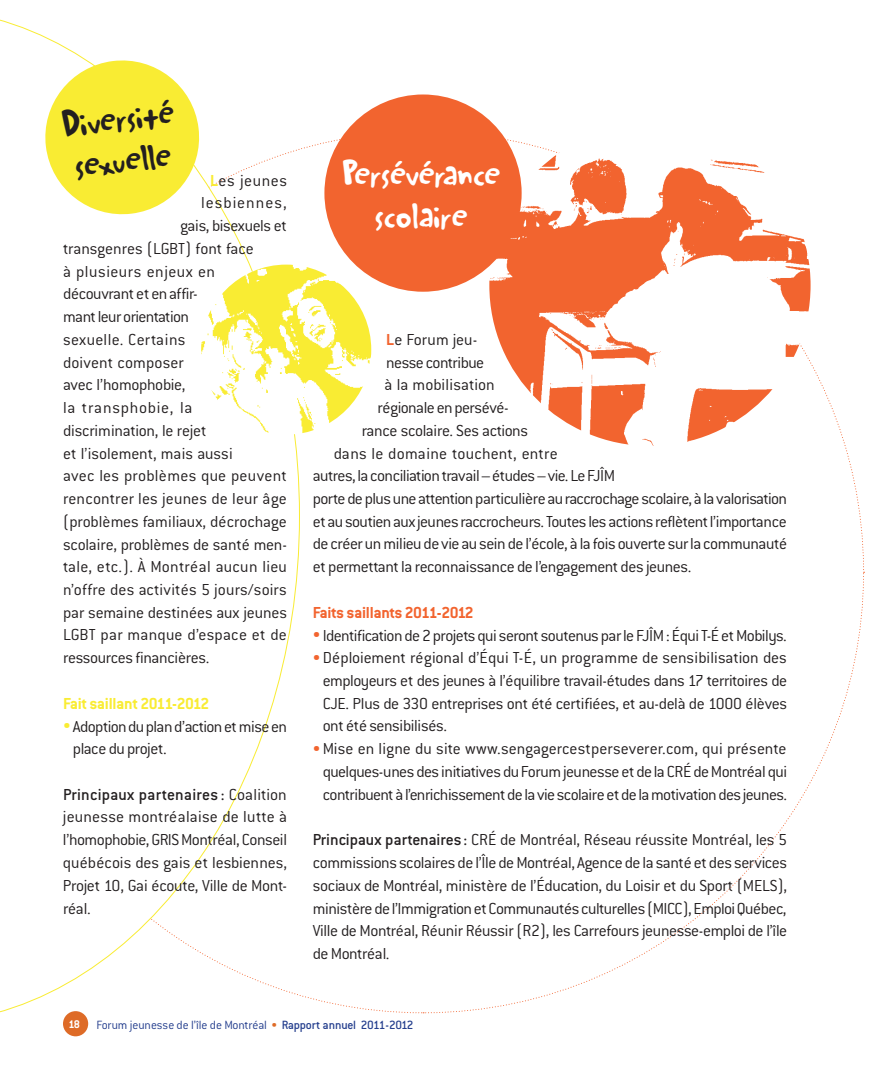
<style>
.page{position:relative;width:882px;height:1071px;background:#fff}
.page>*{position:absolute;margin:0;border:0;box-sizing:border-box;transform-origin:0 0}
.t1{font:38.5px/42px "Stanton ICG";letter-spacing:-.02em;color:#fff;text-align:center}
.t2{font:38.5px/42px "Stanton ICG";color:#231f20}
.t3{font:300 17.5px/22.8px "Conduit ITC";letter-spacing:-.015em;color:#231f20;text-align:justify}
.t4{font:300 17.5px/22.8px "Conduit ITC";letter-spacing:-.035em;color:#231f20}
.t5{font:300 17.5px "Conduit ITC";letter-spacing:.01em;color:#231f20}
.t6{font:300 17.5px "Conduit ITC";letter-spacing:.015em;color:#231f20}
.t7{font:300 17.5px "Conduit ITC";letter-spacing:.005em;color:#231f20}
.t8{font:700 17.5px "Conduit ITC";letter-spacing:-.035em;color:#f2642f}
.t9{font:700 17.5px "Conduit ITC";letter-spacing:-.03em;color:#f9ec33}
.t10{font:300 17.5px "Conduit ITC";letter-spacing:.025em;color:#231f20}
.t11{font:300 17.5px "Conduit ITC";letter-spacing:.02em;color:#231f20}
.t12{font:300 17.5px "Conduit ITC";letter-spacing:.045em;color:#231f20}
.t13{font:300 17.5px "Conduit ITC";letter-spacing:.055em;color:#231f20}
.t14{font:300 17.5px "Conduit ITC";letter-spacing:.03em;color:#231f20}
.t15{font:300 13.12px "Conduit ITC";color:#253f8e}
.s1{font-weight:700;color:#f9ec33}
.s2{color:#f9ec33}
.s3{font-weight:500}
.s4{font-weight:700;color:#f2642f}
.s5{color:#f2642f}
.s6{font-weight:700;font-size:12.25px;color:#fff}
.s7{color:#de6b27}
</style>
<div class="page">
<div style="left:63px;top:1011px;width:25px;height:25px;background:#de6b27;border-radius:50%"></div>
<svg style="left:0;top:19px;width:300px;height:1005px"></svg>
<img style="left:489px;top:125px;width:322px;height:321px;border-radius:161px">
<svg style="left:41px;top:56px;width:163px;height:163px"></svg>
<img style="left:201px;top:265px;width:170px;height:170px;border-radius:85px">
<div style="left:324px;top:94px;width:198px;height:198px;background:#f2642f;border-radius:50%"></div>
<h1 class="t2" style="left:60px;top:105px;width:114px;rotate:-7deg">Diversité sexuelle</h1>
<p class="t14" style="left:210px;top:171px;width:78px"><span class="s1">L</span>es jeunes</p>
<p class="t13" style="left:201px;top:193px;width:87px">lesbiennes,</p>
<p class="t3" style="left:180px;top:214px;width:108px">gais, bisexuels et</p>
<p class="t3" style="left:63px;top:237px;width:192px">transgenres (LGBT) font face</p>
<p class="t10" style="left:63px;top:262px;width:154px">à plusieurs enjeux en</p>
<p class="t3" style="left:63px;top:282px;width:136px">découvrant et en affir-</p>
<p class="t4" style="left:63px;top:305px;width:128px">mant leur orientation</p>
<p class="t11" style="left:63px;top:330px;width:124px">sexuelle. Certains</p>
<p class="t7" style="left:63px;top:353px;width:122px">doivent composer</p>
<p class="t3" style="left:63px;top:373px;width:124px">avec l’homophobie,</p>
<p class="t12" style="left:63px;top:398px;width:131px">la transphobie, la</p>
<p class="t3" style="left:63px;top:419px;width:145px">discrimination, le rejet</p>
<p class="t3" style="left:63px;top:442px;width:171px">et l’isolement, mais aussi</p>
<p class="t6" style="left:63px;top:466px;width:225px">avec les problèmes que peuvent</p>
<p class="t7" style="left:63px;top:489px;width:225px">rencontrer les jeunes de leur âge</p>
<p class="t3" style="left:63px;top:510px;width:225px">(problèmes familiaux, décrochage</p>
<p class="t3" style="left:63px;top:533px;width:225px">scolaire, problèmes de santé men-</p>
<p class="t6" style="left:63px;top:557px;width:226px">tale, etc.). À Montréal aucun lieu</p>
<p class="t5" style="left:63px;top:580px;width:225px">n’offre des activités 5 jours/soirs</p>
<p class="t3" style="left:63px;top:601px;width:226px">par semaine destinées aux jeunes</p>
<p class="t5" style="left:63px;top:626px;width:225px">LGBT par manque d’espace et de</p>
<p class="t3" style="left:63px;top:646px;width:148px">ressources financières.</p>
<p class="t9" style="left:63px;top:693px;width:148px">Fait saillant 2011-2012</p>
<p class="t4" style="left:73px;top:715px;width:215px;text-indent:-10px"><span class="s2">•</span> Adoption du plan d’action et mise en place du projet.</p>
<p class="t3" style="left:63px;top:783px;width:226px"><span class="s3">Principaux partenaires :</span> Coalition jeunesse montréalaise de lutte à l’homophobie, GRIS Montréal, Conseil québécois des gais et lesbiennes, Projet 10, Gai écoute, Ville de Mont&shy;réal.</p>
<h1 class="t1" style="left:342px;top:154px;width:161px">Persévérance scolaire</h1>
<p class="t3" style="left:386px;top:328px;width:92px"><span class="s4">L</span>e Forum jeu-</p>
<p class="t3" style="left:386px;top:351px;width:100px">nesse contribue</p>
<p class="t3" style="left:385px;top:373px;width:112px">à la mobilisation</p>
<p class="t3" style="left:378px;top:396px;width:133px">régionale en persévé-</p>
<p class="t3" style="left:362px;top:419px;width:168px">rance scolaire. Ses actions</p>
<p class="t5" style="left:334px;top:444px;width:226px">dans le domaine touchent, entre</p>
<p class="t4" style="left:313px;top:464px;width:304px">autres, la conciliation travail – études – vie. Le FJÎM</p>
<p class="t4" style="left:313px;top:487px;width:476px">porte de plus une attention particulière au raccrochage scolaire, à la valorisation</p>
<p class="t4" style="left:313px;top:510px;width:475px">et au soutien aux jeunes raccrocheurs. Toutes les actions reflètent l’importance</p>
<p class="t3" style="left:313px;top:533px;width:476px">de créer un milieu de vie au sein de l’école, à la fois ouverte sur la communauté</p>
<p class="t3" style="left:313px;top:555px;width:380px">et permettant la reconnaissance de l’engagement des jeunes.</p>
<p class="t8" style="left:313px;top:602px;width:163px">Faits saillants 2011-2012</p>
<p class="t4" style="left:313px;top:624px;width:476px"><span class="s5">•</span> Identification de 2 projets qui seront soutenus par le FJÎM: Équi T-É et Mobilys.</p>
<p class="t3" style="left:323px;top:646px;width:466px;text-indent:-10px"><span class="s5">•</span> Déploiement régional d’Équi T-É, un programme de sensibilisation des employeurs et des jeunes à l’équilibre travail-études dans 17 territoires de CJE. Plus de 330 entreprises ont été certifiées, et au-delà de 1000 élèves ont été sensibilisés.</p>
<p class="t3" style="left:313px;top:737px;width:476px;text-align:center"><span class="s5">•</span> Mise en ligne du site www.sengagercestperseverer.com, qui présente quelques-unes des initiatives du Forum jeunesse et de la CRÉ de Montréal qui contribuent à l’enrichissement de la vie scolaire et de la motivation des jeunes.</p>
<p class="t3" style="left:313px;top:828px;width:476px"><span class="s3">Principaux partenaires :</span> CRÉ de Montréal, Réseau réussite Montréal, les 5 commissions scolaires de l’Île de Montréal, Agence de la santé et des services sociaux de Montréal, ministère de l’Éducation, du Loisir et du Sport (MELS), ministère de l’Immigration et Communautés culturelles (MICC), Emploi Québec, Ville de Montréal, Réunir Réussir (R2), les Carrefours jeunesse-emploi de l’île de Montréal.</p>
<p class="t15" style="left:69px;top:1018px;width:346px"><span class="s6">18</span> Forum jeunesse de l’île de Montréal <span class="s7">•</span> <span class="s3">Rapport annuel 2011-2012</span></p>
</div>
